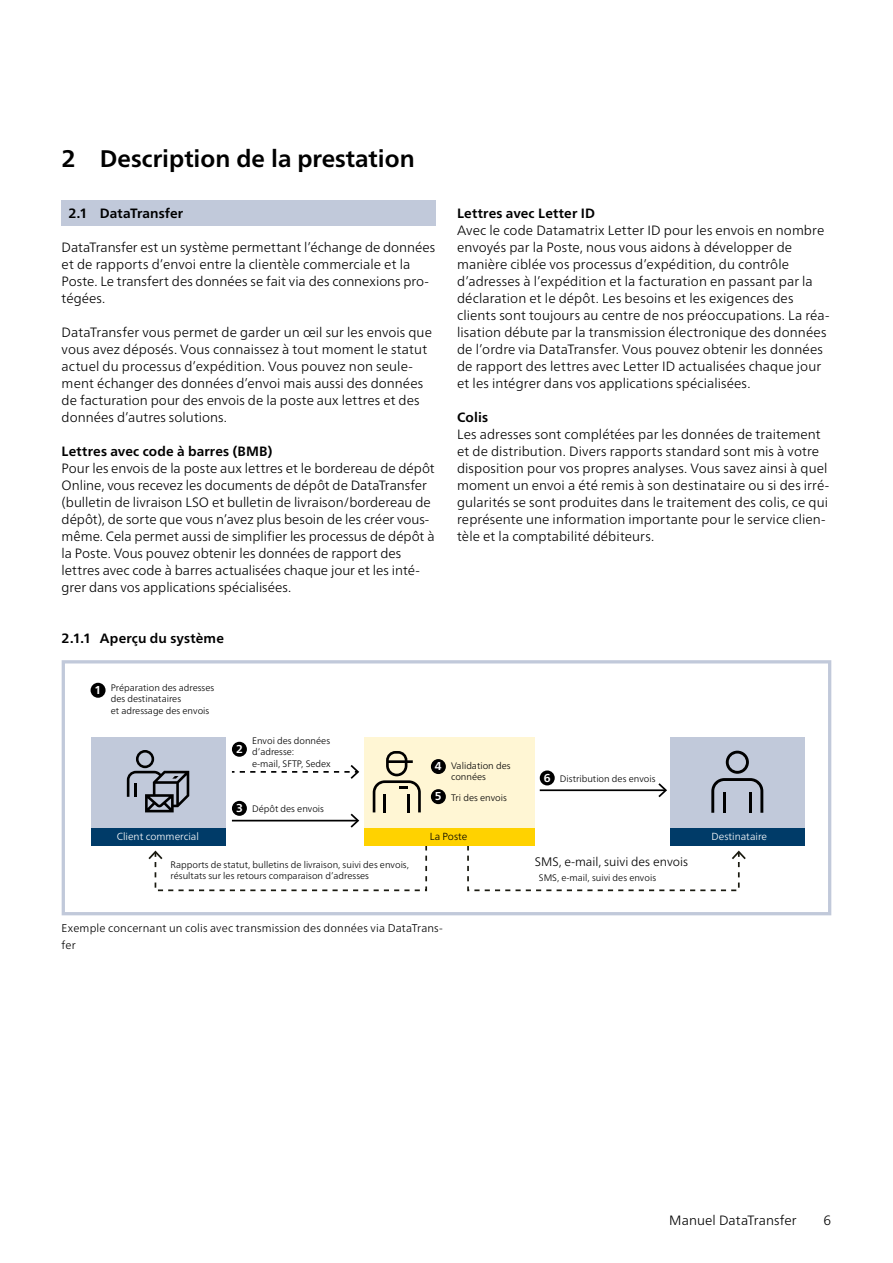
<style>
.page{position:relative;width:893px;height:1263px;background:#fff}
.page>*{position:absolute;margin:0;border:0;box-sizing:border-box;transform-origin:0 0}
.Haupttitel_16_pt{font:700 24px "Frutiger Neue LT Pro";color:#000}
.Copy{font:300 13.5px/17px "Frutiger Neue LT Pro";letter-spacing:.005em;color:#000}
.Copy-2{font:700 13.5px "Frutiger Neue LT Pro";letter-spacing:.015em;color:#000}
.Copy_Untertitel{font:700 13.5px "Frutiger Neue LT Pro";letter-spacing:.01em;color:#000}
.Untertitel_mit_Balke{font:700 13.5px "Frutiger Neue LT Pro";letter-spacing:.01em;color:#000}
.t1{font:300 12.3px "Frutiger Neue LT Pro";color:#000}
.t2{font:700 11.4px "Frutiger Neue LT Pro";color:#fff}
.t3{font:300 11.25px/17px "Frutiger Neue LT Pro";letter-spacing:.01em;color:#000}
.t4{font:300 10.2px "Frutiger Neue LT Pro";color:#fff}
.t5{font:300 10.2px "Frutiger Neue LT Pro";color:#000}
.t6{font:300 9.45px/11.2px "Frutiger Neue LT Pro";color:#000}
.s1{font-weight:700;font-size:11.4px;color:#fff}
</style>
<div class="page">
<div style="left:62px;top:201px;width:374px;height:25px;background:#c1c9da"></div>
<div style="left:62px;top:660px;width:769px;height:255px;border:3px solid #c1c9da"></div>
<svg style="left:466px;top:845px;width:280px;height:47px"></svg>
<svg style="left:148px;top:845px;width:280px;height:47px"></svg>
<div style="left:91px;top:737px;width:135px;height:108px;background:#c1c9da"></div>
<div style="left:91px;top:683px;width:15px;height:15px;background:#000;border-radius:50%"></div>
<div style="left:232px;top:742px;width:15px;height:15px;background:#000;border-radius:50%"></div>
<div style="left:232px;top:801px;width:15px;height:15px;background:#000;border-radius:50%"></div>
<svg style="left:127px;top:750px;width:62px;height:62px"></svg>
<div style="left:91px;top:828px;width:135px;height:17px;background:#003b68"></div>
<div style="left:670px;top:737px;width:135px;height:108px;background:#c1c9da"></div>
<div style="left:670px;top:828px;width:135px;height:17px;background:#003b68"></div>
<div style="left:364px;top:737px;width:171px;height:108px;background:#fff6d4"></div>
<div style="left:364px;top:828px;width:171px;height:17px;background:#ffd200"></div>
<svg style="left:240px;top:765px;width:119px;height:14px"></svg>
<hr style="left:232px;top:820px;width:125px;height:1px;background:#000">
<svg style="left:351px;top:814px;width:8px;height:14px"></svg>
<div style="left:540px;top:770px;width:15px;height:15px;background:#000;border-radius:50%"></div>
<hr style="left:540px;top:789px;width:125px;height:2px;background:#000">
<svg style="left:658px;top:783px;width:9px;height:14px"></svg>
<svg style="left:373px;top:751px;width:48px;height:61px"></svg>
<hr style="left:383px;top:794px;width:3px;height:18px;background:#000">
<hr style="left:407px;top:794px;width:3px;height:18px;background:#000">
<div style="left:431px;top:759px;width:15px;height:15px;background:#000;border-radius:50%"></div>
<div style="left:431px;top:789px;width:15px;height:15px;background:#000;border-radius:50%"></div>
<svg style="left:711px;top:751px;width:52px;height:62px"></svg>
<hr style="left:723px;top:792px;width:3px;height:21px;background:#000">
<hr style="left:749px;top:792px;width:3px;height:21px;background:#000">
<p class="Haupttitel_16_pt" style="left:62px;top:145px;width:355px">2 Description de la prestation</p>
<p class="Untertitel_mit_Balke" style="left:68px;top:205px;width:116px">2.1 DataTransfer</p>
<p class="Copy" style="left:62px;top:239px;width:375px">DataTransfer est un système permettant l’échange de données et de rapports d’envoi entre la clientèle commerciale et la Poste. Le transfert des données se fait via des connexions pro&shy;tégées.</p>
<p class="Copy" style="left:62px;top:324px;width:372px">DataTransfer vous permet de garder un œil sur les envois que vous avez déposés. Vous connaissez à tout moment le statut actuel du processus d’expédition. Vous pouvez non seule&shy;ment échanger des données d’envoi mais aussi des données de facturation pour des envois de la poste aux lettres et des données d’autres solutions.</p>
<p class="Copy-2" style="left:62px;top:443px;width:212px">Lettres avec code à barres (BMB)</p>
<p class="Copy" style="left:62px;top:460px;width:375px">Pour les envois de la poste aux lettres et le bordereau de dépôt Online, vous recevez les documents de dépôt de DataTransfer (bulletin de livraison LSO et bulletin de livraison/bordereau de dépôt), de sorte que vous n’avez plus besoin de les créer vous&shy;même. Cela permet aussi de simplifier les processus de dépôt à la Poste. Vous pouvez obtenir les données de rapport des lettres avec code à barres actualisées chaque jour et les inté&shy;grer dans vos applications spécialisées.</p>
<p class="Copy_Untertitel" style="left:62px;top:630px;width:164px">2.1.1 Aperçu du système</p>
<p class="t2" style="left:94px;top:683px;width:8px">1</p>
<p class="t6" style="left:111px;top:682px;width:105px">Préparation des adresses des destinataires<br>et adressage des envois</p>
<p class="Copy-2" style="left:457px;top:205px;width:139px">Lettres avec Letter ID</p>
<p class="Copy" style="left:457px;top:222px;width:374px">Avec le code Datamatrix Letter ID pour les envois en nombre envoyés par la Poste, nous vous aidons à développer de manière ciblée vos processus d’expédition, du contrôle d’adresses à l’expédition et la facturation en passant par la déclaration et le dépôt. Les besoins et les exigences des clients sont toujours au centre de nos préoccupations. La réa&shy;lisation débute par la transmission électronique des données de l’ordre via DataTransfer. Vous pouvez obtenir les données de rapport des lettres avec Letter ID actualisées chaque jour et les intégrer dans vos applications spécialisées.</p>
<p class="Copy-2" style="left:457px;top:409px;width:33px">Colis</p>
<p class="Copy" style="left:457px;top:426px;width:374px">Les adresses sont complétées par les données de traitement et de distribution. Divers rapports standard sont mis à votre disposition pour vos propres analyses. Vous savez ainsi à quel moment un envoi a été remis à son destinataire ou si des irré&shy;gularités se sont produites dans le traitement des colis, ce qui représente une information importante pour le service clien&shy;tèle et la comptabilité débiteurs.</p>
<p class="t2" style="left:236px;top:742px;width:8px">2</p>
<p class="t6" style="left:252px;top:735px;width:80px">Envoi des données d‘adresse:<br>e-mail, SFTP, Sedex</p>
<p class="t6" style="left:236px;top:803px;width:90px"><span class="s1">3</span> Dépôt des envois</p>
<p class="t6" style="left:451px;top:760px;width:61px">Validation des connées</p>
<p class="t2" style="left:435px;top:759px;width:8px">4</p>
<p class="t6" style="left:435px;top:792px;width:73px"><span class="s1">5</span> Tri des envois</p>
<p class="t6" style="left:544px;top:773px;width:113px"><span class="s1">6</span> Distribution des envois</p>
<p class="t4" style="left:117px;top:830px;width:84px">Client commercial</p>
<p class="t5" style="left:430px;top:830px;width:39px">La Poste</p>
<p class="t4" style="left:712px;top:830px;width:57px">Destinataire</p>
<p class="t6" style="left:171px;top:859px;width:240px">Rapports de statut, bulletins de livraison, suivi des envois, résultats sur les retours comparaison d’adresses</p>
<p class="t3" style="left:62px;top:920px;width:383px">Exemple concernant un colis avec transmission des données via DataTrans&shy;fer</p>
<p class="t1" style="left:535px;top:855px;width:155px">SMS, e-mail, suivi des envois</p>
<p class="t6" style="left:539px;top:872px;width:119px">SMS, e-mail, suivi des envois</p>
<p class="Copy" style="left:669px;top:1212px;width:129px">Manuel DataTransfer</p>
<p class="Copy" style="left:824px;top:1212px;width:9px">6</p>
</div>
